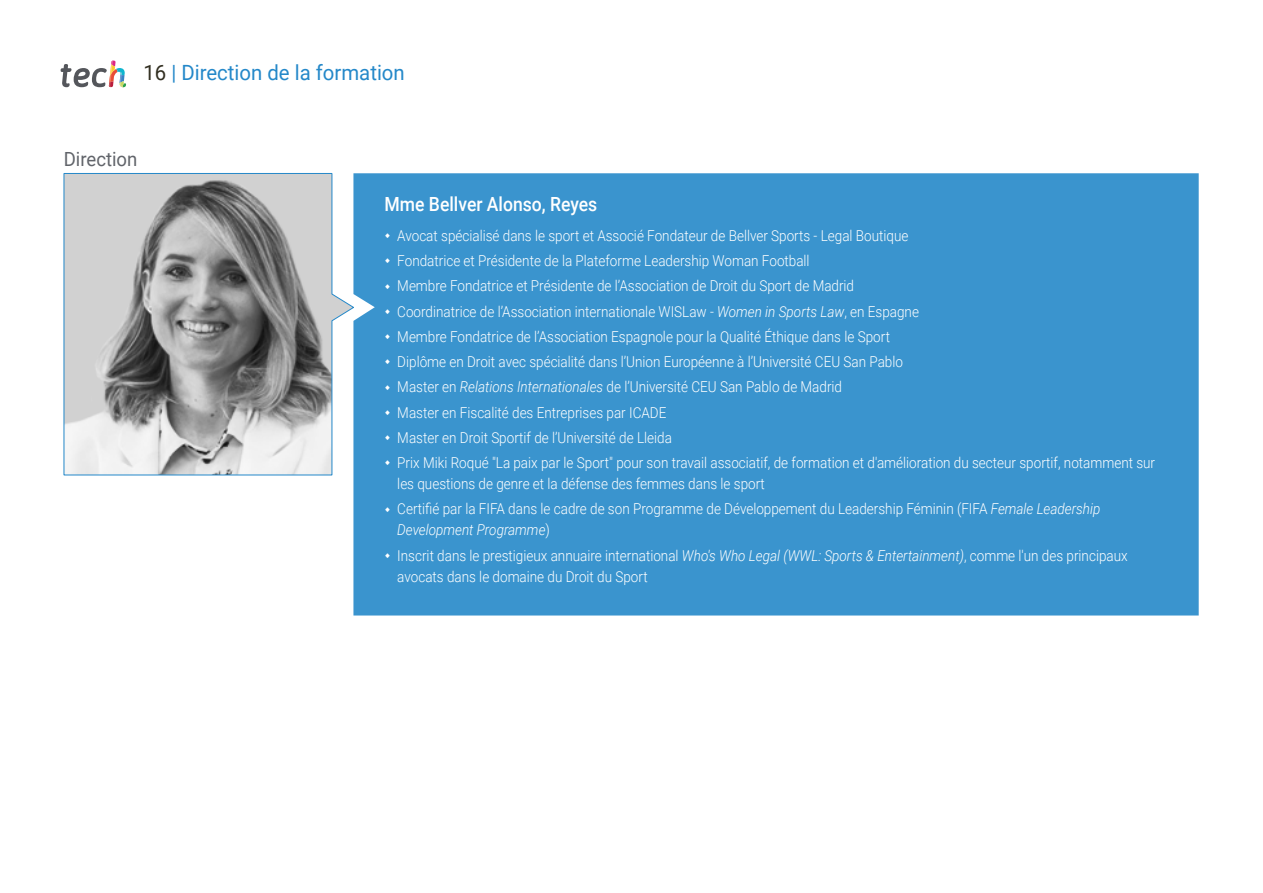
<style>
.page{position:relative;width:1263px;height:893px;background:#fff}
.page>*{position:absolute;margin:0;border:0;box-sizing:border-box;transform-origin:0 0}
.t1{font:21px "Roboto";color:#2488c9}
.t2{font:500 19.5px "Roboto";color:#fff;scale:.9 1}
.t3{font:19.5px "Roboto";color:#61646a;scale:.95 1}
.t4{font:300 15px/25.2px "Roboto";color:#fff;scale:.9 1}
.s1{color:#312e20}
.s2{font-style:italic}
</style>
<div class="page">
<svg style="left:61px;top:61px;width:65px;height:27px"></svg>
<svg style="left:64px;top:173px;width:289px;height:302px;background:#aeafaf"></svg>
<div style="left:353px;top:173px;width:846px;height:442px;background:#3a94ce"></div>
<svg style="left:385px;top:233px;width:5px;height:5px"></svg>
<svg style="left:385px;top:258px;width:5px;height:5px"></svg>
<svg style="left:385px;top:284px;width:5px;height:5px"></svg>
<svg style="left:385px;top:309px;width:5px;height:5px"></svg>
<svg style="left:385px;top:334px;width:5px;height:5px"></svg>
<svg style="left:385px;top:359px;width:5px;height:5px"></svg>
<svg style="left:385px;top:385px;width:5px;height:5px"></svg>
<svg style="left:385px;top:410px;width:5px;height:5px"></svg>
<svg style="left:385px;top:435px;width:5px;height:5px"></svg>
<svg style="left:385px;top:460px;width:5px;height:5px"></svg>
<svg style="left:385px;top:507px;width:5px;height:5px"></svg>
<svg style="left:385px;top:553px;width:5px;height:5px"></svg>
<h1 class="t1" style="left:144px;top:57px;width:263px"><span class="s1">16</span> | Direction de la formation</h1>
<h2 class="t3" style="left:64px;top:145px;width:79px">Direction</h2>
<h2 class="t2" style="left:385px;top:190px;width:238px">Mme Bellver Alonso, Reyes</h2>
<p class="t4" style="left:397px;top:222px;width:843px">Avocat spécialisé dans le sport et Associé Fondateur de Bellver Sports - Legal Boutique<br>Fondatrice et Présidente de la Plateforme Leadership Woman Football<br>Membre Fondatrice et Présidente de l’Association de Droit du Sport de Madrid<br>Coordinatrice de l’Association internationale WISLaw - <span class="s2">Women in Sports Law</span>, en Espagne<br>Membre Fondatrice de l’Association Espagnole pour la Qualité Éthique dans le Sport<br>Diplôme en Droit avec spécialité dans l’Union Européenne à l’Université CEU San Pablo<br>Master en <span class="s2">Relations Internationales</span> de l’Université CEU San Pablo de Madrid<br>Master en Fiscalité des Entreprises par ICADE<br>Master en Droit Sportif de l’Université de Lleida<br>Prix Miki Roqué "La paix par le Sport" pour son travail associatif, de formation et d'amélioration du secteur sportif, notamment sur</p>
<p class="t4" style="left:397px;top:471px;width:783px">les questions de genre et la défense des femmes dans le sport<br>Certifié par la FIFA dans le cadre de son Programme de Développement du Leadership Féminin (FIFA <span class="s2">Female Leadership</span></p>
<p class="t4" style="left:397px;top:517px;width:813px"><span class="s2">Development Programme</span>)<br>Inscrit dans le prestigieux annuaire international <span class="s2">Who's Who Legal (WWL: Sports &amp; Entertainment)</span>, comme l'un des principaux</p>
<p class="t4" style="left:397px;top:563px;width:280px">avocats dans le domaine du Droit du Sport</p>
</div>
